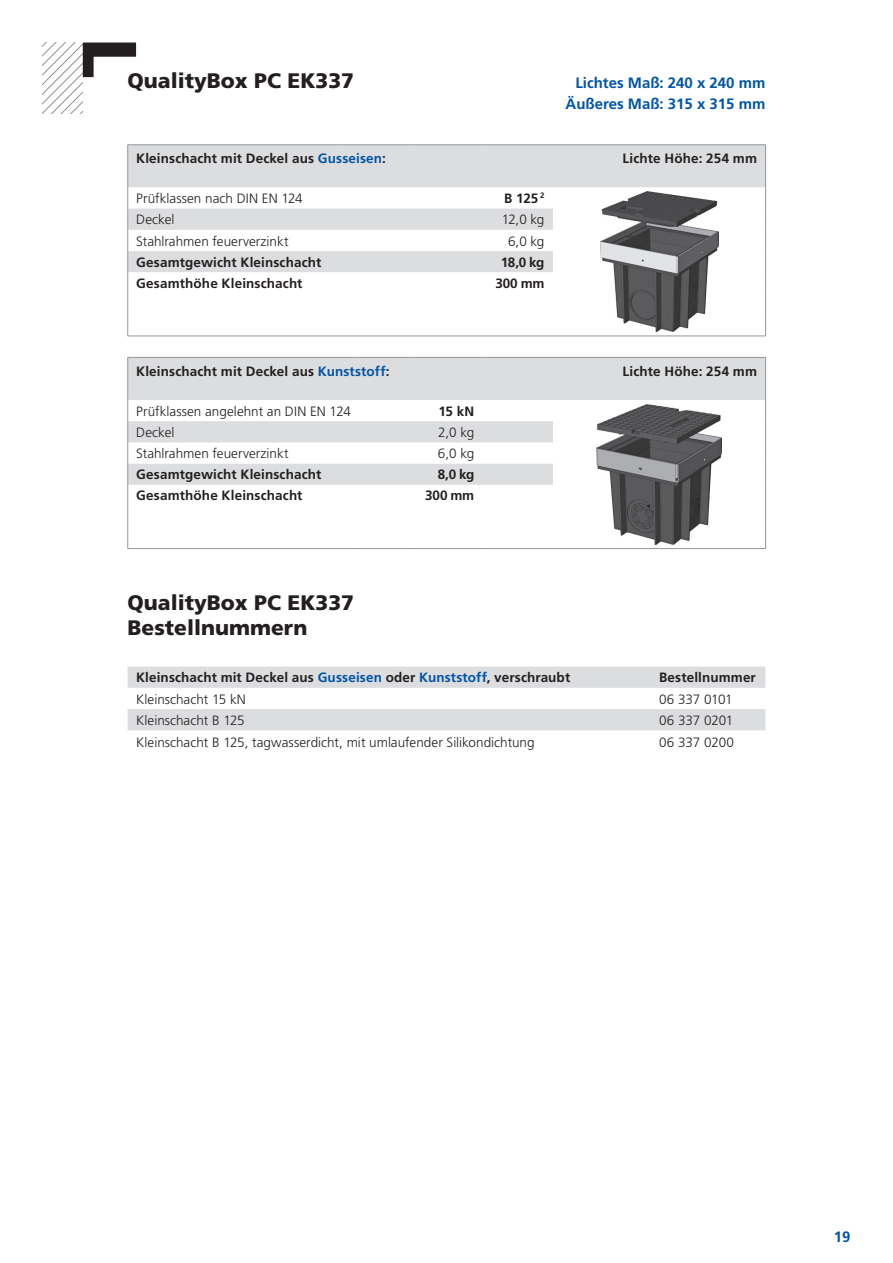
<style>
.page{position:relative;width:893px;height:1263px;background:#fff}
.page>*{position:absolute;margin:0;border:0;box-sizing:border-box;transform-origin:0 0}
.t1{font:900 21px/25.2px "Frutiger LT Pro";color:#231f20}
.t2{font:700 15px/21px "Frutiger LT Pro";color:#0154a6;text-align:right}
.t3{font:700 13.5px "Frutiger LT Pro";letter-spacing:.01em;color:#231f20}
.t4{font:300 13.5px "Frutiger LT Pro";color:#231f20}
.t5{font:300 13.5px "Frutiger LT Pro";letter-spacing:-.025em;color:#231f20}
.s1{color:#0154a6}
</style>
<div class="page">
<hr style="left:128px;top:144px;width:214px;height:1px;background:#939598">
<hr style="left:342px;top:144px;width:71px;height:1px;background:#939598">
<hr style="left:413px;top:144px;width:70px;height:1px;background:#939598">
<hr style="left:483px;top:144px;width:70px;height:1px;background:#939598">
<hr style="left:553px;top:144px;width:213px;height:1px;background:#939598">
<hr style="left:128px;top:336px;width:214px;height:1px;background:#939598">
<hr style="left:342px;top:336px;width:71px;height:1px;background:#939598">
<hr style="left:413px;top:336px;width:70px;height:1px;background:#939598">
<hr style="left:483px;top:336px;width:70px;height:1px;background:#939598">
<hr style="left:553px;top:336px;width:213px;height:1px;background:#939598">
<svg style="left:127px;top:145px;width:639px;height:191px"></svg>
<img style="left:600px;top:192px;width:118px;height:140px">
<svg style="left:128px;top:666px;width:637px;height:64px"></svg>
<hr style="left:128px;top:548px;width:232px;height:1px;background:#939598">
<hr style="left:360px;top:548px;width:53px;height:1px;background:#939598">
<hr style="left:413px;top:548px;width:70px;height:1px;background:#939598">
<hr style="left:483px;top:548px;width:70px;height:1px;background:#939598">
<hr style="left:553px;top:548px;width:213px;height:1px;background:#939598">
<svg style="left:127px;top:357px;width:639px;height:191px"></svg>
<img style="left:597px;top:404px;width:125px;height:140px">
<svg style="left:43px;top:43px;width:93px;height:70px"></svg>
<h1 class="t1" style="left:128px;top:68px;width:228px">QualityBox PC EK337</h1>
<p class="t2" style="left:566px;top:72px;width:201px">Lichtes Maß: 240 x 240 mm<br>Äußeres Maß: 315 x 315 mm</p>
<p class="t3" style="left:136px;top:151px;width:251px">Kleinschacht mit Deckel aus <span class="s1">Gusseisen</span>:</p>
<p class="t3" style="left:623px;top:151px;width:136px">Lichte Höhe: 254 mm</p>
<p class="t4" style="left:136px;top:190px;width:168px">Prüfklassen nach DIN EN 124</p>
<p class="t3" style="left:504px;top:190px;width:42px">B 125 <sup>2</sup></p>
<p class="t4" style="left:136px;top:212px;width:40px">Deckel</p>
<p class="t4" style="left:502px;top:212px;width:44px">12,0 kg</p>
<p class="t4" style="left:136px;top:233px;width:154px">Stahlrahmen feuerverzinkt</p>
<p class="t4" style="left:508px;top:233px;width:38px">6,0 kg</p>
<p class="t3" style="left:136px;top:254px;width:187px">Gesamtgewicht Kleinschacht</p>
<p class="t3" style="left:501px;top:254px;width:45px">18,0 kg</p>
<p class="t3" style="left:136px;top:275px;width:168px">Gesamthöhe Kleinschacht</p>
<p class="t3" style="left:495px;top:275px;width:51px">300 mm</p>
<p class="t3" style="left:136px;top:363px;width:255px">Kleinschacht mit Deckel aus <span class="s1">Kunststoff</span>:</p>
<p class="t3" style="left:623px;top:363px;width:136px">Lichte Höhe: 254 mm</p>
<p class="t4" style="left:136px;top:403px;width:216px">Prüfklassen angelehnt an DIN EN 124</p>
<p class="t3" style="left:438px;top:403px;width:37px">15 kN</p>
<p class="t4" style="left:136px;top:424px;width:40px">Deckel</p>
<p class="t4" style="left:438px;top:424px;width:38px">2,0 kg</p>
<p class="t4" style="left:136px;top:446px;width:154px">Stahlrahmen feuerverzinkt</p>
<p class="t4" style="left:438px;top:446px;width:38px">6,0 kg</p>
<p class="t3" style="left:136px;top:467px;width:187px">Gesamtgewicht Kleinschacht</p>
<p class="t3" style="left:438px;top:467px;width:38px">8,0 kg</p>
<p class="t3" style="left:136px;top:488px;width:168px">Gesamthöhe Kleinschacht</p>
<p class="t3" style="left:425px;top:488px;width:51px">300 mm</p>
<h1 class="t1" style="left:128px;top:590px;width:228px">QualityBox PC EK337<br>Bestellnummern</h1>
<p class="t3" style="left:136px;top:669px;width:436px">Kleinschacht mit Deckel aus <span class="s1">Gusseisen</span> oder <span class="s1">Kunststoff</span>, verschraubt</p>
<p class="t3" style="left:659px;top:669px;width:98px">Bestellnummer</p>
<p class="t4" style="left:136px;top:691px;width:111px">Kleinschacht 15 kN</p>
<p class="t5" style="left:659px;top:691px;width:75px">06 337 0101</p>
<p class="t4" style="left:136px;top:712px;width:110px">Kleinschacht B 125</p>
<p class="t4" style="left:659px;top:712px;width:76px">06 337 0201</p>
<p class="t4" style="left:136px;top:734px;width:400px">Kleinschacht B 125, tagwasserdicht, mit umlaufender Silikondichtung</p>
<p class="t4" style="left:659px;top:734px;width:76px">06 337 0200</p>
<p class="t2" style="left:834px;top:1226px;width:18px">19</p>
</div>
